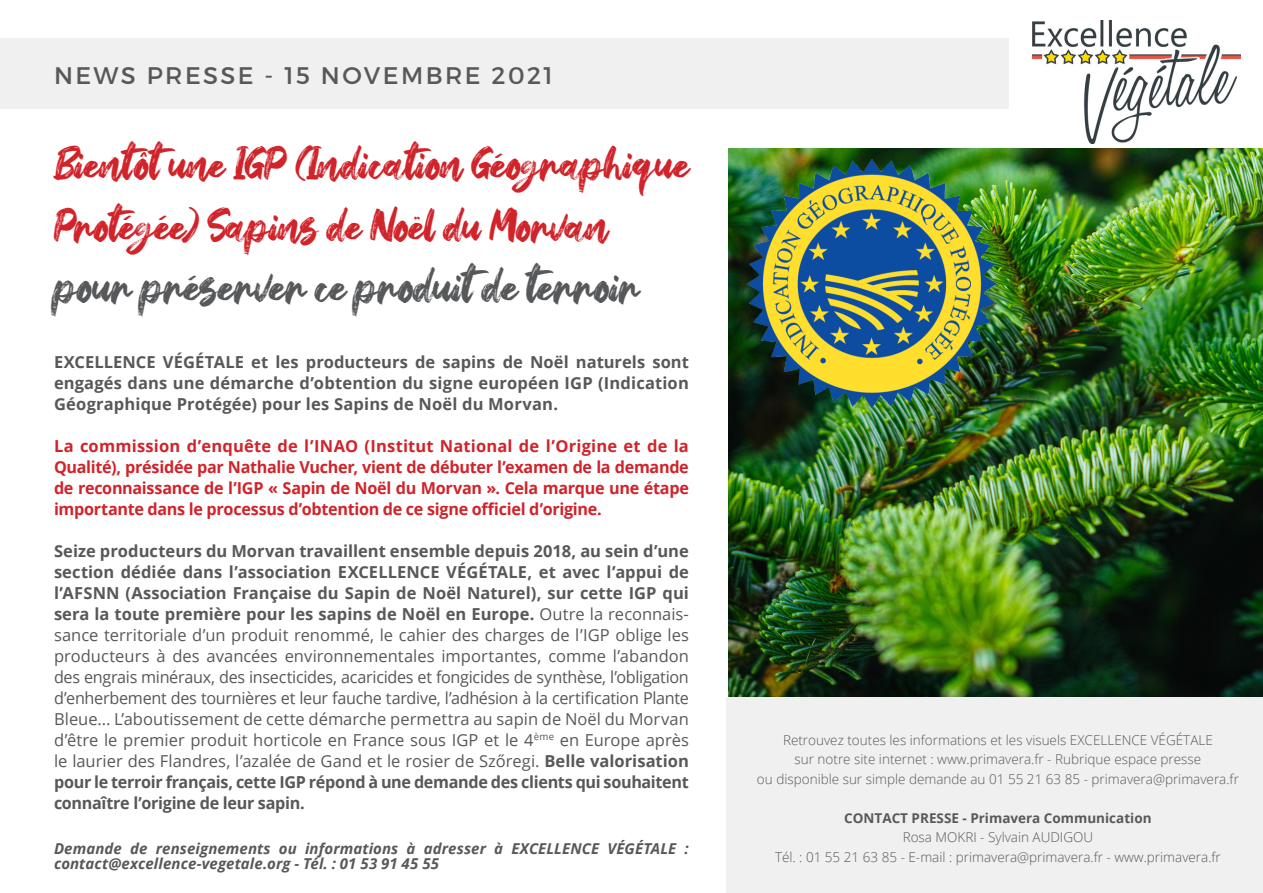
<style>
.page{position:relative;width:1263px;height:893px;background:#fff}
.page>*{position:absolute;margin:0;border:0;box-sizing:border-box;transform-origin:0 0}
.t1{font:45px "Hey October";letter-spacing:.005em;color:#57585a}
.t2{font:43.5px/61.5px "Hey October";letter-spacing:.005em;color:#d1232a}
.t3{font:24px "Montserrat";letter-spacing:.1em;color:#57585a}
.t4{font:16.5px/21px "Open Sans";color:#57585a;text-align:justify}
.t5{font:700 16.5px/21px "Open Sans";letter-spacing:.005em;color:#57585a;text-align:justify}
.t6{font:700 16.5px/21px "Open Sans";letter-spacing:-.02em;color:#d1232a;text-align:justify}
.t7{font:italic 700 15px/15px "Open Sans";letter-spacing:.005em;color:#57585a}
.t8{font:300 13.5px "Open Sans";color:#57585a}
.t9{font:700 13.5px "Open Sans";color:#57585a}
.s1{font-weight:400}
.s2{font-weight:700}
</style>
<div class="page">
<img style="left:728px;top:149px;width:535px;height:548px">
<div style="left:0;top:38px;width:1008px;height:70px;background:#f0f0f0"></div>
<img style="left:1032px;top:20px;width:209px;height:119px">
<img style="left:728px;top:130px;width:404px;height:308px">
<div style="left:727px;top:697px;width:536px;height:196px;background:#f0f0f0"></div>
<p class="t3" style="left:54px;top:61px;width:500px">NEWS PRESSE - 15 NOVEMBRE 2021</p>
<p class="t2" style="left:54px;top:140px;width:636px">Bientôt une IGP (Indication Géographique<br>Protégée) Sapins de Noël du Morvan</p>
<p class="t1" style="left:54px;top:261px;width:587px">pour préserver ce produit de terroir</p>
<p class="t5" style="left:54px;top:351px;width:636px">EXCELLENCE VÉGÉTALE et les producteurs de sapins de Noël naturels sont engagés dans une démarche d’obtention du signe européen IGP (Indication Géographique Protégée) pour les Sapins de Noël du Morvan.</p>
<p class="t6" style="left:54px;top:435px;width:636px">La commission d’enquête de l’INAO (Institut National de l’Origine et de la Qualité), présidée par Nathalie Vucher, vient de débuter l’examen de la demande de reconnaissance de l’IGP « Sapin de Noël du Morvan ». Cela marque une étape importante dans le processus d’obtention de ce signe officiel d’origine.</p>
<p class="t5" style="left:54px;top:540px;width:636px">Seize producteurs du Morvan travaillent ensemble depuis 2018, au sein d’une section dédiée dans l’association EXCELLENCE VÉGÉTALE, et avec l’appui de l’AFSNN (Association Française du Sapin de Noël Naturel), sur cette IGP qui sera la toute première pour les sapins de Noël en Europe. <span class="s1">Outre la reconnais&shy;sance territoriale d’un produit renommé, le cahier des charges de l’IGP oblige les</span></p>
<p class="t4" style="left:54px;top:645px;width:636px">producteurs à des avancées environnementales importantes, comme l’abandon des engrais minéraux, des insecticides, acaricides et fongicides de synthèse, l’obligation d’enherbement des tournières et leur fauche tardive, l’adhésion à la certification Plante Bleue... L’aboutissement de cette démarche permettra au sapin de Noël du Morvan d’être le premier produit horticole en France sous IGP et le 4<sup>ème</sup> en Europe après le laurier des Flandres, l’azalée de Gand et le rosier de Szőregi. <span class="s2">Belle valorisation pour le terroir français, cette IGP répond à une demande des clients qui souhaitent connaître l’origine de leur sapin.</span></p>
<p class="t7" style="left:54px;top:840px;width:636px">Demande de renseignements ou informations à adresser à EXCELLENCE VÉGÉTALE : contact@excellence-vegetale.org - Tél. : 01 53 91 45 55</p>
<p class="t8" style="left:783px;top:731px;width:431px">Retrouvez toutes les informations et les visuels EXCELLENCE VÉGÉTALE</p>
<p class="t8" style="left:794px;top:750px;width:408px">sur notre site internet : www.primavera.fr - Rubrique espace presse</p>
<p class="t8" style="left:757px;top:770px;width:483px">ou disponible sur simple demande au 01 55 21 63 85 - primavera@primavera.fr</p>
<p class="t9" style="left:844px;top:808px;width:309px">CONTACT PRESSE - Primavera Communication</p>
<p class="t8" style="left:903px;top:828px;width:192px">Rosa MOKRI - Sylvain AUDIGOU</p>
<p class="t8" style="left:775px;top:848px;width:447px">Tél. : 01 55 21 63 85 - E-mail : primavera@primavera.fr - www.primavera.fr</p>
</div>
